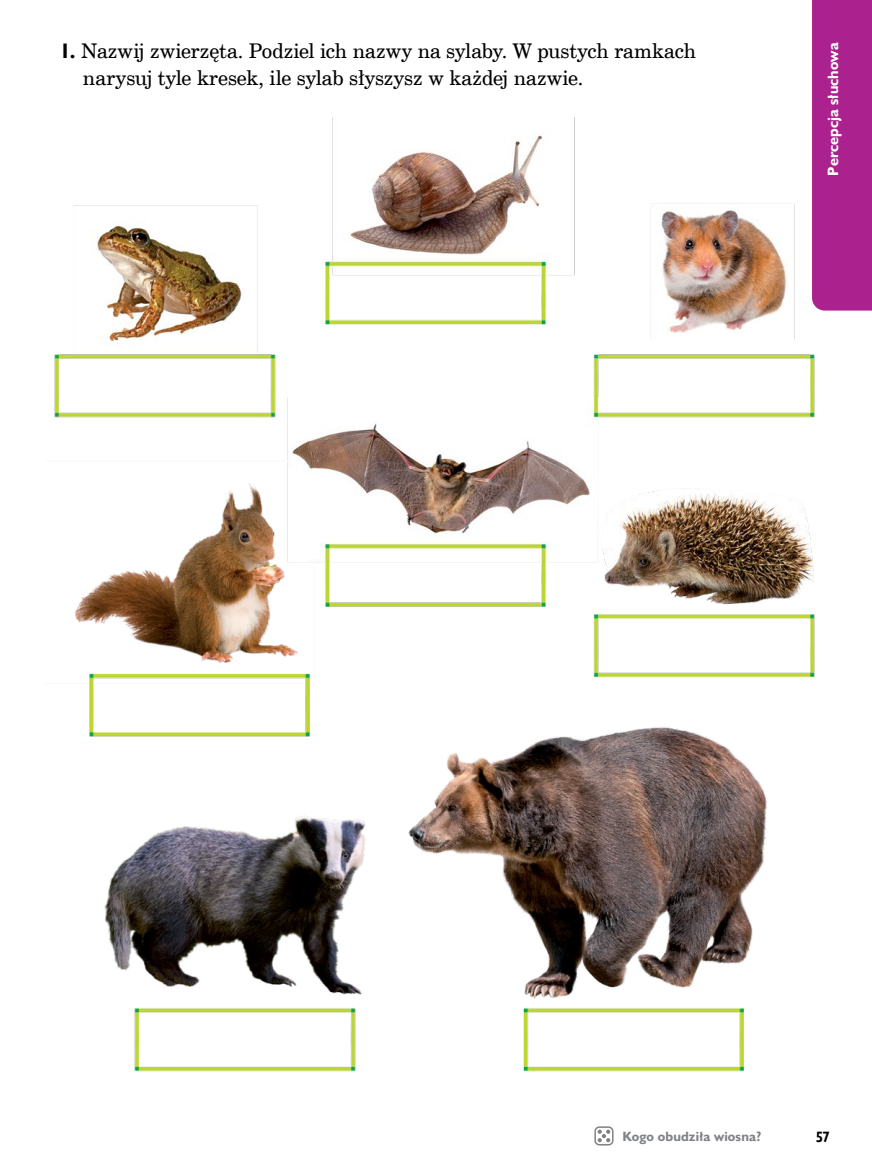
<style>
.page{position:relative;width:872px;height:1170px;background:#fff}
.page>*{position:absolute;margin:0;border:0;box-sizing:border-box;transform-origin:0 0}
.t1{font:20.25px/27.8px "Cent Schbook EU";letter-spacing:-.005em;color:#000}
.t2{font:700 15px "Humanst 521 EU";letter-spacing:.005em;color:#fff}
.t3{font:700 15px "Humanst 521 Cn EU";color:#000}
.t4{font:700 13.5px "Humanst 521 EU";letter-spacing:.01em;color:#808285}
.s1{font-family:"Humanst 521 EU";font-weight:700;font-size:21px}
</style>
<div class="page">
<img style="left:54px;top:117px;width:772px;height:955px">
<div style="left:812px;top:0;width:60px;height:310px;background:#ab218e"></div>
<div style="left:594px;top:1126px;width:19px;height:19px;border:2px solid #808285;border-radius:4px"></div>
<svg style="left:597px;top:1129px;width:13px;height:13px"></svg>
<p class="t1" style="left:83px;top:37px;width:614px;text-indent:-23px"><span class="s1">1.</span> Nazwij zwierzęta. Podziel ich nazwy na sylaby. W pustych ramkach narysuj tyle kresek, ile sylab słyszysz w każdej nazwie.</p>
<p class="t2" style="left:823px;top:175px;width:135px;rotate:-90deg">Percepcja słuchowa</p>
<p class="t4" style="left:622px;top:1128px;width:140px">Kogo obudziła wiosna?</p>
<p class="t3" style="left:816px;top:1127px;width:15px">57</p>
</div>
